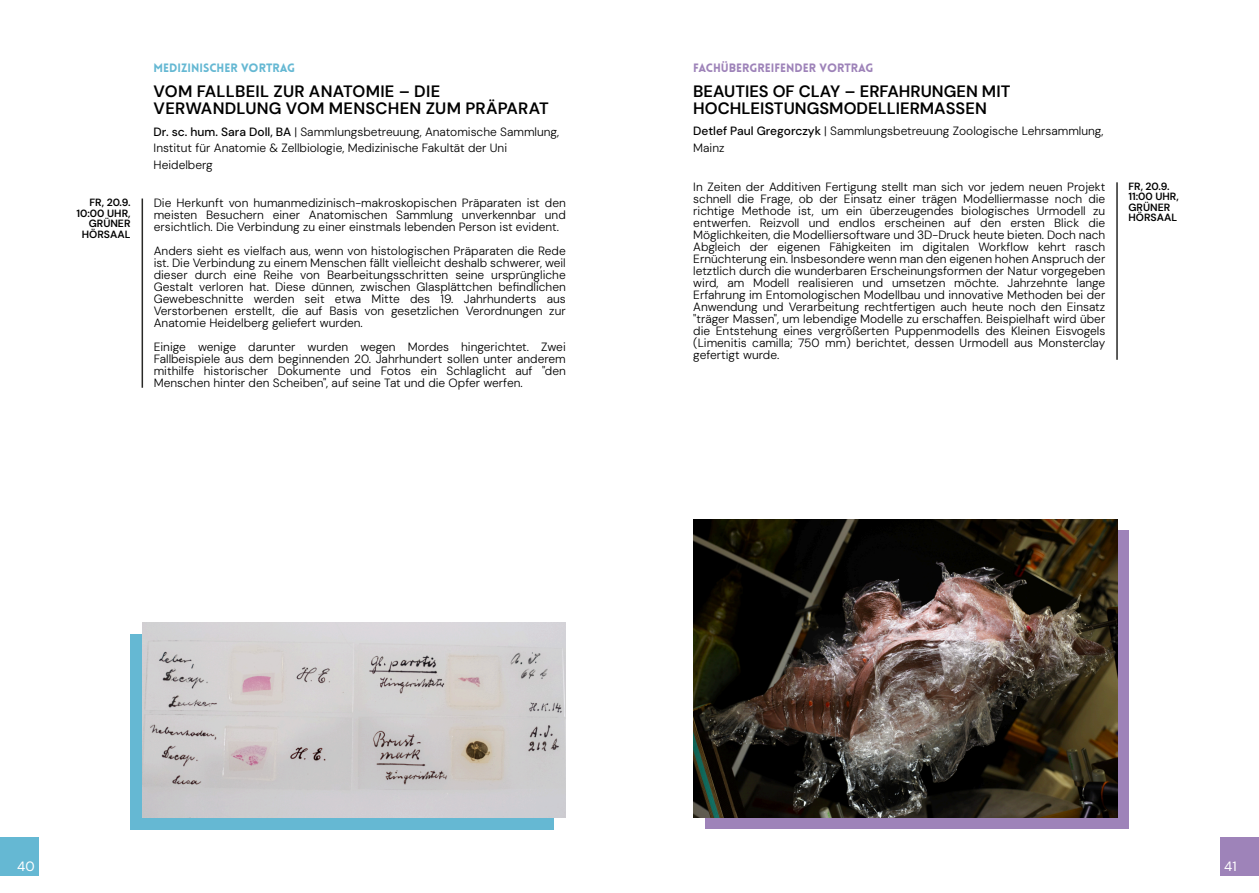
<style>
.page{position:relative;width:1259px;height:893px;background:#fff}
.page>*{position:absolute;margin:0;border:0;box-sizing:border-box;transform-origin:0 0}
.t1{font:600 16.5px/16.5px "DM Sans";color:#000}
.t2{font:13.5px "DM Sans";color:#fff}
.t3{font:300 12px/12px "DM Sans";color:#000;text-align:justify}
.t4{font:900 11.85px "Lovelo";color:#9e83b9}
.t5{font:900 11.85px "Lovelo";color:#65b8d3}
.t6{font:600 10.5px/10.5px "DM Sans";color:#000}
.s1{font-weight:500}
</style>
<div class="page">
<div style="left:1220px;top:837px;width:39px;height:39px;background:#9e83b9"></div>
<hr style="left:1116px;top:182px;width:1px;height:178px;background:#282826">
<div style="left:705px;top:530px;width:423px;height:299px;background:#9e83b9"></div>
<img style="left:693px;top:519px;width:424px;height:299px">
<div style="left:131px;top:634px;width:423px;height:195px;background:#65b8d3"></div>
<img style="left:142px;top:623px;width:424px;height:195px">
<div style="left:0;top:837px;width:39px;height:39px;background:#65b8d3"></div>
<hr style="left:142px;top:199px;width:1px;height:189px;background:#282826">
<p class="t5" style="left:154px;top:64px;width:143px">MEDIZINISCHER VORTRAG</p>
<p class="t4" style="left:693px;top:64px;width:182px">FACHÜBERGREIFENDER VORTRAG</p>
<h1 class="t1" style="left:154px;top:83px;width:397px">VOM FALLBEIL ZUR ANATOMIE – DIE<br>VERWANDLUNG VOM MENSCHEN ZUM PRÄPARAT</h1>
<h1 class="t1" style="left:693px;top:83px;width:318px">BEAUTIES OF CLAY – ERFAHRUNGEN MIT<br>HOCHLEISTUNGSMODELLIERMASSEN</h1>
<p class="t3" style="left:154px;top:123px;width:407px;line-height:16.5px;text-align:left"><span class="s1">Dr. sc. hum. Sara Doll, BA</span> | Sammlungsbetreuung, Anatomische Sammlung,<br>Institut für Anatomie &amp; Zellbiologie, Medizinische Fakultät der Uni<br>Heidelberg</p>
<p class="t3" style="left:693px;top:123px;width:412px;line-height:16.5px"><span class="s1">Detlef Paul Gregorczyk</span> | Sammlungsbetreuung Zoologische Lehrsammlung,<br>Mainz</p>
<p class="t6" style="left:76px;top:197px;width:56px;text-align:right">FR, 20.9.<br>10:00 UHR,<br>GRÜNER<br>HÖRSAAL</p>
<p class="t3" style="left:154px;top:197px;width:413px">Die Herkunft von humanmedizinisch-makroskopischen Präparaten ist den meisten Besuchern einer Anatomischen Sammlung unverkennbar und ersichtlich. Die Verbindung zu einer einstmals lebenden Person ist evident.</p>
<p class="t3" style="left:154px;top:245px;width:413px">Anders sieht es vielfach aus, wenn von histologischen Präparaten die Rede ist. Die Verbindung zu einem Menschen fällt vielleicht deshalb schwerer, weil dieser durch eine Reihe von Bearbeitungsschritten seine ursprüngliche Gestalt verloren hat. Diese dünnen, zwischen Glasplättchen befindlichen Gewebeschnitte werden seit etwa Mitte des 19. Jahrhunderts aus Verstorbenen erstellt, die auf Basis von gesetzlichen Verordnungen zur Anatomie Heidelberg geliefert wurden.</p>
<p class="t3" style="left:154px;top:341px;width:413px">Einige wenige darunter wurden wegen Mordes hingerichtet. Zwei Fallbeispiele aus dem beginnenden 20. Jahrhundert sollen unter anderem mithilfe historischer Dokumente und Fotos ein Schlaglicht auf "den Menschen hinter den Scheiben", auf seine Tat und die Opfer werfen.</p>
<p class="t3" style="left:693px;top:181px;width:413px">In Zeiten der Additiven Fertigung stellt man sich vor jedem neuen Projekt schnell die Frage, ob der Einsatz einer trägen Modelliermasse noch die richtige Methode ist, um ein überzeugendes biologisches Urmodell zu entwerfen. Reizvoll und endlos erscheinen auf den ersten Blick die Möglichkeiten, die Modelliersoftware und 3D-Druck heute bieten. Doch nach Abgleich der eigenen Fähigkeiten im digitalen Workflow kehrt rasch Ernüchterung ein. Insbesondere wenn man den eigenen hohen Anspruch der letztlich durch die wunderbaren Erscheinungsformen der Natur vorgegeben wird, am Modell realisieren und umsetzen möchte. Jahrzehnte lange Erfahrung im Entomologischen Modellbau und innovative Methoden bei der Anwendung und Verarbeitung rechtfertigen auch heute noch den Einsatz "träger Massen", um lebendige Modelle zu erschaffen. Beispielhaft wird über die Entstehung eines vergrößerten Puppenmodells des Kleinen Eisvogels (Limenitis camilla; 750 mm) berichtet, dessen Urmodell aus Monsterclay gefertigt wurde.</p>
<p class="t6" style="left:1128px;top:181px;width:52px">FR, 20.9.<br>11:00 UHR,<br>GRÜNER<br>HÖRSAAL</p>
<p class="t2" style="left:17px;top:858px;width:19px">40</p>
<p class="t2" style="left:1224px;top:858px;width:14px">41</p>
</div>
